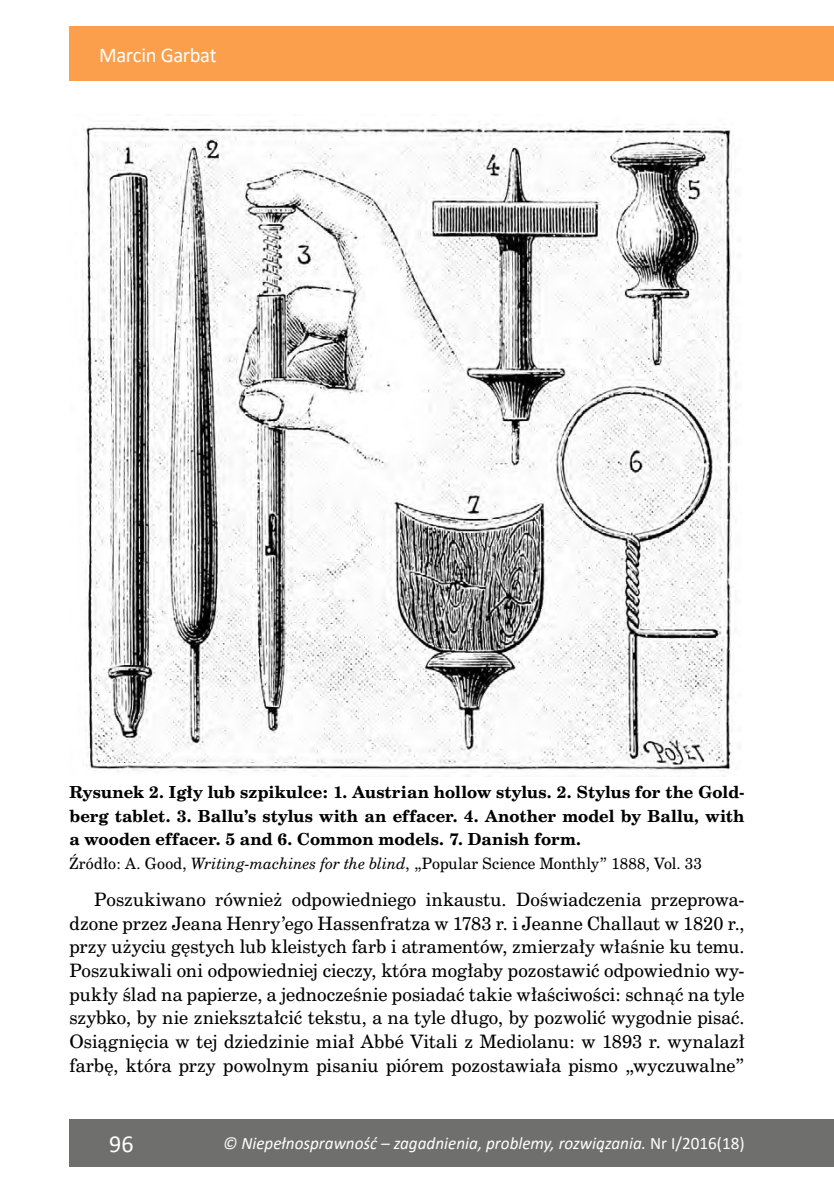
<style>
.page{position:relative;width:834px;height:1191px;background:#fff}
.page>*{position:absolute;margin:0;border:0;box-sizing:border-box;transform-origin:0 0}
.t1{font:24.5px "Calibri";color:#fff}
.t2{font:21px "Calibri";letter-spacing:-.02em;color:#fff}
._00_tekst{font:17.5px/23.6px "Cent Schbook PL";color:#000;text-align:justify}
.t3{font:italic 17.5px "Calibri";color:#fff}
.Opis_rys_tab{font:700 15.75px/23.6px "Cent Schbook PL";color:#000;text-align:justify}
.zrodlo{font:14.88px "Cent Schbook PL";letter-spacing:.01em;color:#000}
.s1{font-style:italic}
.s2{font-style:normal}
</style>
<div class="page">
<div style="left:69px;top:1119px;width:764px;height:47px;background:#6f6f6e"></div>
<div style="left:69px;top:26px;width:764px;height:55px;background:#fc9f4c"></div>
<img style="left:85px;top:124px;width:651px;height:653px">
<p class="t2" style="left:99px;top:40px;width:119px">Marcin Garbat</p>
<p class="Opis_rys_tab" style="left:69px;top:780px;width:676px">Rysunek 2. Igły lub szpikulce: 1. Austrian hollow stylus. 2. Stylus for the Gold&shy;berg tablet. 3. Ballu’s stylus with an effacer. 4. Another model by Ballu, with a wooden effacer. 5 and 6. Common models. 7. Danish form.</p>
<p class="zrodlo" style="left:69px;top:853px;width:634px">Źródło: A. Good, <span class="s1">Writing-machines for the blind</span>, „Popular Science Monthly” 1888, Vol. 33</p>
<p class="_00_tekst" style="left:69px;top:887px;width:676px;text-indent:25px">Poszukiwano również odpowiedniego inkaustu. Doświadczenia przeprowa&shy;dzone przez Jeana Henry’ego Hassenfratza w 1783 r. i Jeanne Challaut w 1820 r., przy użyciu gęstych lub kleistych farb i atramentów, zmierzały właśnie ku temu.<br>Poszukiwali oni odpowiedniej cieczy, która mogłaby pozostawić odpowiednio wy&shy;pukły ślad na papierze, a jednocześnie posiadać takie właściwości: schnąć na tyle szybko, by nie zniekształcić tekstu, a na tyle długo, by pozwolić wygodnie pisać.<br>Osiągnięcia w tej dziedzinie miał Abbé Vitali z Mediolanu: w 1893 r. wynalazł farbę, która przy powolnym pisaniu piórem pozostawiała pismo „wyczuwalne”</p>
<h1 class="t1" style="left:109px;top:1126px;width:26px">96</h1>
<p class="t3" style="left:223px;top:1131px;width:523px">© Niepełnosprawność – zagadnienia, problemy, rozwiązania. <span class="s2">Nr I/2016(18)</span></p>
</div>
